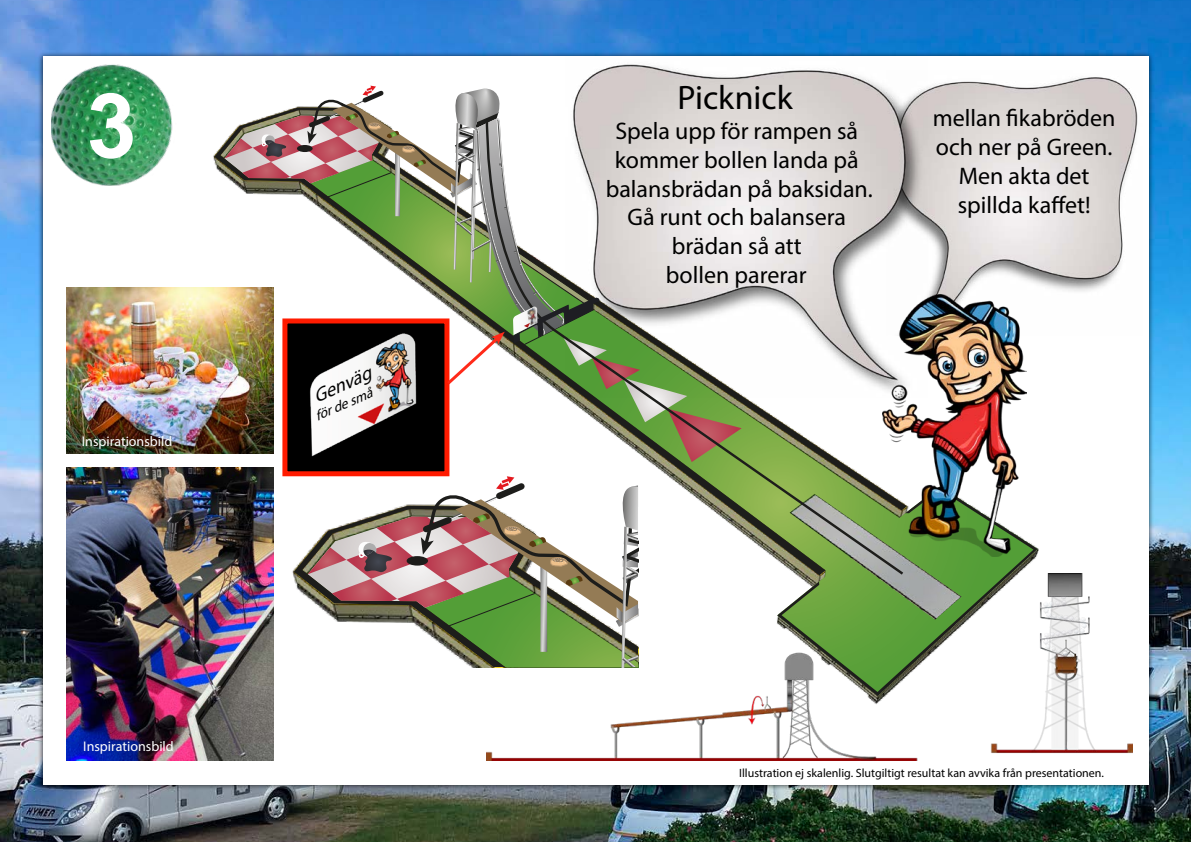
<style>
.page{position:relative;width:1191px;height:842px;background:#fff}
.page>*{position:absolute;margin:0;border:0;box-sizing:border-box;transform-origin:0 0}
.t1{font:700 90px "Arial";color:#fff}
.t2{font:34px "Myriad Pro";color:#000}
.t3{font:24px/28.8px "Myriad Pro";color:#000;text-align:center}
.t4{font:italic 19px "Myriad Pro";color:#000}
.t5{font:14px "Myriad Pro";color:#fff}
.t6{font:italic 14px "Myriad Pro";color:#000}
.t7{font:12px "Myriad Pro";color:#000}
</style>
<div class="page">
<img style="left:0;top:0;width:1191px;height:842px">
<div style="left:37px;top:51px;width:1116px;height:740px;background:#000;opacity:.75"></div>
<div style="left:43px;top:57px;width:1105px;height:728px;background:#fff"></div>
<img style="left:51px;top:50px;width:129px;height:136px">
<svg style="left:638px;top:398px;width:241px;height:175px"></svg>
<svg style="left:777px;top:486px;width:260px;height:88px;background:#87a36b"></svg>
<img style="left:66px;top:468px;width:208px;height:292px">
<svg style="left:294px;top:554px;width:13px;height:43px"></svg>
<svg style="left:307px;top:476px;width:331px;height:191px"></svg>
<img style="left:487px;top:574px;width:645px;height:186px">
<img style="left:66px;top:287px;width:158px;height:166px">
<div style="left:282px;top:318px;width:167px;height:158px;background:#000;border:5px solid #ff1b00"></div>
<img style="left:224px;top:86px;width:517px;height:376px">
<img style="left:928px;top:77px;width:210px;height:217px">
<img style="left:565px;top:64px;width:363px;height:334px">
<img style="left:882px;top:294px;width:144px;height:263px">
<h1 class="t1" style="left:86px;top:63px;width:52px">3</h1>
<p class="t5" style="left:82px;top:432px;width:92px">Inspirationsbild</p>
<p class="t5" style="left:83px;top:738px;width:92px">Inspirationsbild</p>
<p class="t4" style="left:309px;top:386px;width:63px;rotate:-24deg">Genväg</p>
<p class="t6" style="left:312px;top:409px;width:62px;rotate:-24deg">för de små</p>
<h2 class="t2" style="left:677px;top:77px;width:117px">Picknick</h2>
<p class="t3" style="left:606px;top:116px;width:269px">Spela upp för rampen så kommer bollen landa på balansbrädan på baksidan.<br>Gå runt och balansera brädan så att<br>bollen parerar</p>
<p class="t3" style="left:933px;top:103px;width:184px">mellan fikabröden och ner på Green.<br>Men akta det spillda kaffet!</p>
<p class="t7" style="left:739px;top:766px;width:366px">Illustration ej skalenlig. Slutgiltigt resultat kan avvika från presentationen.</p>
</div>
